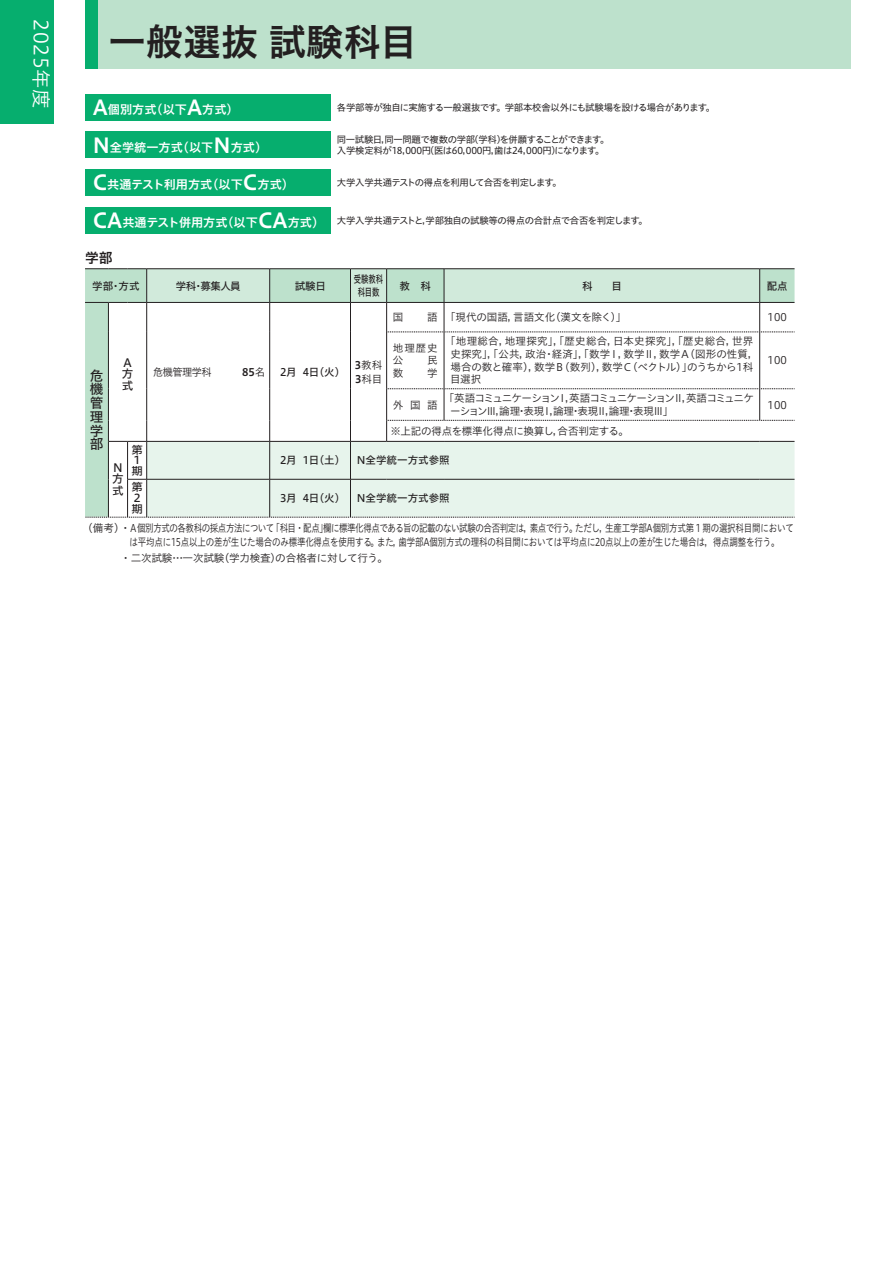
<style>
.page{position:relative;width:893px;height:1263px;background:#fff}
.page>*{position:absolute;margin:0;border:0;box-sizing:border-box;transform-origin:0 0}
.t1{font:37.5px "Hiragino UD Sans Std N W6";color:#231f20}
.t2{font:19.5px "Hiragino UD Sans Std N W3";letter-spacing:.03em;color:#fff}
.t3{font:13.8px "Hiragino UD Sans Std N W6";color:#231f20}
.t4{font:13.65px/13.6px "Hiragino UD Sans Std N W5";color:#231f20;text-align:justify}
.t5{font:12.15px "Hiragino UD Sans Std N W6";color:#fff}
.t6{font:11.55px/11.6px "Hiragino UD Sans Std N W5";color:#231f20;text-align:justify}
.t7{font:10.95px/10.4px "Hiragino UD Sans Std N W5";color:#231f20;scale:1.05 1}
.t8{font:10.65px/13.8px "Hiragino UD Sans Std N W3";letter-spacing:-.025em;color:#231f20}
.t9{font:10.5px/12.6px "Hiragino UD Sans Std N W3";letter-spacing:.01em;color:#231f20}
.t10{font:10.5px/13.6px "Hiragino UD Sans Std N W3";letter-spacing:-.015em;color:#231f20}
.t11{font:10.5px "Hiragino UD Sans Std N W5";color:#231f20}
.t12{font:10.5px/12.6px "Hiragino UD Sans Std N W3";letter-spacing:-.09em;color:#231f20}
.t13{font:10.5px/13.6px "Hiragino UD Sans Std N W5";color:#231f20;text-align:center;scale:.7 1}
.t14{font:10.5px "Hiragino UD Sans Std N W6";color:#231f20}
.t15{font:9.45px/11.2px "Hiragino UD Sans Std N W4";letter-spacing:-.04em;color:#231f20}
.t16{font:9.45px "Hiragino UD Sans Std N W4";letter-spacing:-.06em;color:#231f20}
.s1{font-size:20.7px}
.s2{font-family:"Hiragino UD Sans Std N W6";font-size:20.7px;color:#fff}
.s3{font-family:"Hiragino UD Sans Std N W6";font-size:12.15px;color:#fff}
.s4{font-family:"Hiragino UD Sans Std N W3"}
.s5{font-family:"Hiragino UD Sans Std N W6"}
</style>
<div class="page">
<div style="left:85px;top:0;width:765px;height:69px;background:#bde1cc"></div>
<div style="left:85px;top:0;width:13px;height:69px;background:#06ae6e"></div>
<svg style="left:85px;top:333px;width:709px;height:184px"></svg>
<div style="left:147px;top:442px;width:647px;height:75px;background:#e7f4ec"></div>
<svg style="left:85px;top:517px;width:710px;height:1px"></svg>
<hr style="left:108px;top:332px;width:1px;height:57px;background:#231f20">
<hr style="left:146px;top:332px;width:1px;height:57px;background:#231f20">
<hr style="left:269px;top:332px;width:1px;height:57px;background:#231f20">
<hr style="left:108px;top:389px;width:1px;height:31px;background:#231f20">
<hr style="left:146px;top:389px;width:1px;height:31px;background:#231f20">
<hr style="left:269px;top:389px;width:1px;height:31px;background:#231f20">
<svg style="left:269px;top:420px;width:1px;height:21px"></svg>
<hr style="left:108px;top:442px;width:1px;height:37px;background:#231f20">
<svg style="left:108px;top:420px;width:39px;height:22px"></svg>
<hr style="left:127px;top:442px;width:1px;height:37px;background:#231f20">
<hr style="left:147px;top:441px;width:123px;height:1px;background:#231f20">
<hr style="left:146px;top:442px;width:1px;height:37px;background:#231f20">
<hr style="left:270px;top:441px;width:80px;height:1px;background:#231f20">
<hr style="left:269px;top:442px;width:1px;height:37px;background:#231f20">
<hr style="left:350px;top:441px;width:36px;height:1px;background:#231f20">
<hr style="left:108px;top:479px;width:1px;height:38px;background:#231f20">
<svg style="left:128px;top:479px;width:18px;height:1px"></svg>
<hr style="left:127px;top:479px;width:1px;height:38px;background:#231f20">
<hr style="left:147px;top:479px;width:123px;height:1px;background:#231f20">
<hr style="left:146px;top:479px;width:1px;height:38px;background:#231f20">
<hr style="left:270px;top:479px;width:80px;height:1px;background:#231f20">
<hr style="left:269px;top:479px;width:1px;height:38px;background:#231f20">
<hr style="left:350px;top:479px;width:37px;height:1px;background:#231f20">
<hr style="left:387px;top:479px;width:57px;height:1px;background:#231f20">
<hr style="left:444px;top:479px;width:316px;height:1px;background:#231f20">
<hr style="left:760px;top:479px;width:34px;height:1px;background:#231f20">
<hr style="left:350px;top:332px;width:1px;height:57px;background:#231f20">
<hr style="left:386px;top:332px;width:1px;height:57px;background:#231f20">
<hr style="left:444px;top:332px;width:1px;height:57px;background:#231f20">
<hr style="left:759px;top:332px;width:1px;height:57px;background:#231f20">
<hr style="left:350px;top:389px;width:1px;height:31px;background:#231f20">
<hr style="left:386px;top:389px;width:1px;height:31px;background:#231f20">
<hr style="left:444px;top:389px;width:1px;height:31px;background:#231f20">
<hr style="left:759px;top:389px;width:1px;height:31px;background:#231f20">
<svg style="left:350px;top:420px;width:1px;height:21px"></svg>
<hr style="left:350px;top:442px;width:1px;height:37px;background:#231f20">
<hr style="left:386px;top:441px;width:58px;height:1px;background:#231f20">
<hr style="left:444px;top:441px;width:316px;height:1px;background:#231f20">
<hr style="left:760px;top:441px;width:34px;height:1px;background:#231f20">
<hr style="left:350px;top:479px;width:1px;height:38px;background:#231f20">
<svg style="left:85px;top:268px;width:710px;height:65px"></svg>
<svg style="left:387px;top:388px;width:408px;height:1px"></svg>
<svg style="left:386px;top:420px;width:409px;height:21px"></svg>
<div style="left:85px;top:94px;width:246px;height:26px;background:#06ae6e"></div>
<div style="left:85px;top:169px;width:246px;height:27px;background:#06ae6e"></div>
<div style="left:85px;top:132px;width:246px;height:26px;background:#06ae6e"></div>
<div style="left:85px;top:207px;width:246px;height:26px;background:#06ae6e"></div>
<div style="left:0;top:0;width:53px;height:124px;background:#06ae6e"></div>
<h2 class="t2" style="left:56px;top:19px;width:91px;rotate:90deg">2025年度</h2>
<h1 class="t1" style="left:108px;top:13px;width:310px">一般選抜 試験科目</h1>
<p class="t5" style="left:93px;top:100px;width:148px"><span class="s1">A</span>個別方式（以下<span class="s1">A</span>方式）</p>
<p class="t15" style="left:337px;top:101px;width:380px">各学部等が独自に実施する一般選抜です。学部本校舎以外にも試験場を設ける場合があります。</p>
<p class="t5" style="left:93px;top:138px;width:176px"><span class="s1">N</span>全学統一方式（以下<span class="s1">N</span>方式）</p>
<p class="t15" style="left:337px;top:133px;width:274px">同一試験日，同一問題で複数の学部（学科）を併願することができます。入学検定料が18，000円（医は60，000円，歯は24，000円）になります。</p>
<p class="t5" style="left:93px;top:175px;width:203px"><span class="s1">C</span>共通テスト利用方式（以下<span class="s1">C</span>方式）</p>
<p class="t16" style="left:337px;top:175px;width:226px">大学入学共通テストの得点を利用して合否を判定します。</p>
<p class="t15" style="left:93px;top:214px;width:557px"><span class="s2">CA</span><span class="s3">共通テスト併用方式（以下</span><span class="s2">CA</span><span class="s3">方式）</span> 大学入学共通テストと，学部独自の試験等の得点の合計点で合否を判定します。</p>
<p class="t3" style="left:85px;top:247px;width:29px">学部</p>
<p class="t11" style="left:92px;top:278px;width:49px">学部・方式</p>
<p class="t11" style="left:176px;top:278px;width:66px">学科・募集人員</p>
<p class="t11" style="left:295px;top:278px;width:33px">試験日</p>
<p class="t13" style="left:354px;top:271px;width:44px">受験教科科目数</p>
<p class="t11" style="left:400px;top:278px;width:33px">教　科</p>
<p class="t11" style="left:582px;top:278px;width:42px">科　　目</p>
<p class="t11" style="left:767px;top:278px;width:22px">配点</p>
<p class="t10" style="left:393px;top:310px;width:12px">国</p>
<p class="t10" style="left:427px;top:310px;width:201px">語 「現代の国語，言語文化（漢文を除く）」</p>
<p class="t10" style="left:768px;top:310px;width:21px">100</p>
<p class="t10" style="left:393px;top:341px;width:46px;line-height:12.6px">地理歴史公</p>
<p class="t9" style="left:450px;top:334px;width:310px;text-indent:-5px">「地理総合，地理探究」，「歴史総合，日本史探究」，「歴史総合，世界史探究」，「公共，政治･経済」，「数学Ⅰ，数学Ⅱ，数学Ａ（図形の性質，場合の数と確率），数学Ｂ（数列），数学Ｃ（ベクトル）」のうちから1科目選択</p>
<p class="t10" style="left:427px;top:353px;width:12px">民</p>
<p class="t10" style="left:768px;top:353px;width:21px">100</p>
<p class="t4" style="left:90px;top:368px;width:15px">危機管理学部</p>
<p class="t6" style="left:122px;top:356px;width:13px">Ａ方式</p>
<p class="t10" style="left:153px;top:364px;width:60px">危機管理学科</p>
<p class="t14" style="left:242px;top:364px;width:25px">85<span class="s4">名</span></p>
<p class="t11" style="left:280px;top:364px;width:67px">2月 4日（火）</p>
<p class="t10" style="left:355px;top:358px;width:29px"><span class="s5">3</span>教科<br><span class="s5">3</span>科目</p>
<p class="t10" style="left:393px;top:366px;width:12px">数</p>
<p class="t10" style="left:427px;top:366px;width:12px">学</p>
<p class="t10" style="left:393px;top:397px;width:46px">外国語</p>
<p class="t12" style="left:450px;top:391px;width:305px;text-indent:-6px">「英語コミュニケーションⅠ，英語コミュニケーションⅡ，英語コミュニケーションⅢ，論理・表現Ⅰ，論理・表現Ⅱ，論理・表現Ⅲ」</p>
<p class="t10" style="left:768px;top:397px;width:21px">100</p>
<p class="t10" style="left:390px;top:423px;width:240px">※上記の得点を標準化得点に換算し，合否判定する。</p>
<p class="t7" style="left:131px;top:444px;width:12px">第<br>１期</p>
<p class="t11" style="left:280px;top:452px;width:171px">2月 1日（土） N全学統一方式参照</p>
<p class="t7" style="left:131px;top:481px;width:12px;line-height:10.9px">第<br>２期</p>
<p class="t11" style="left:280px;top:490px;width:171px">3月 4日（火） N全学統一方式参照</p>
<p class="t6" style="left:112px;top:461px;width:13px;text-align:left">Ｎ方式</p>
<p class="t8" style="left:130px;top:521px;width:666px;text-indent:-47px">（備考）・Ａ個別方式の各教科の採点方法について「科目・配点」欄に標準化得点である旨の記載のない試験の合否判定は，素点で行う。ただし，生産工学部A個別方式第１期の選択科目間においては平均点に15点以上の差が生じた場合のみ標準化得点を使用する。また，歯学部A個別方式の理科の科目間においては平均点に20点以上の差が生じた場合は，得点調整を行う。</p>
<p class="t8" style="left:121px;top:551px;width:269px">・二次試験…一次試験（学力検査）の合格者に対して行う。</p>
</div>
